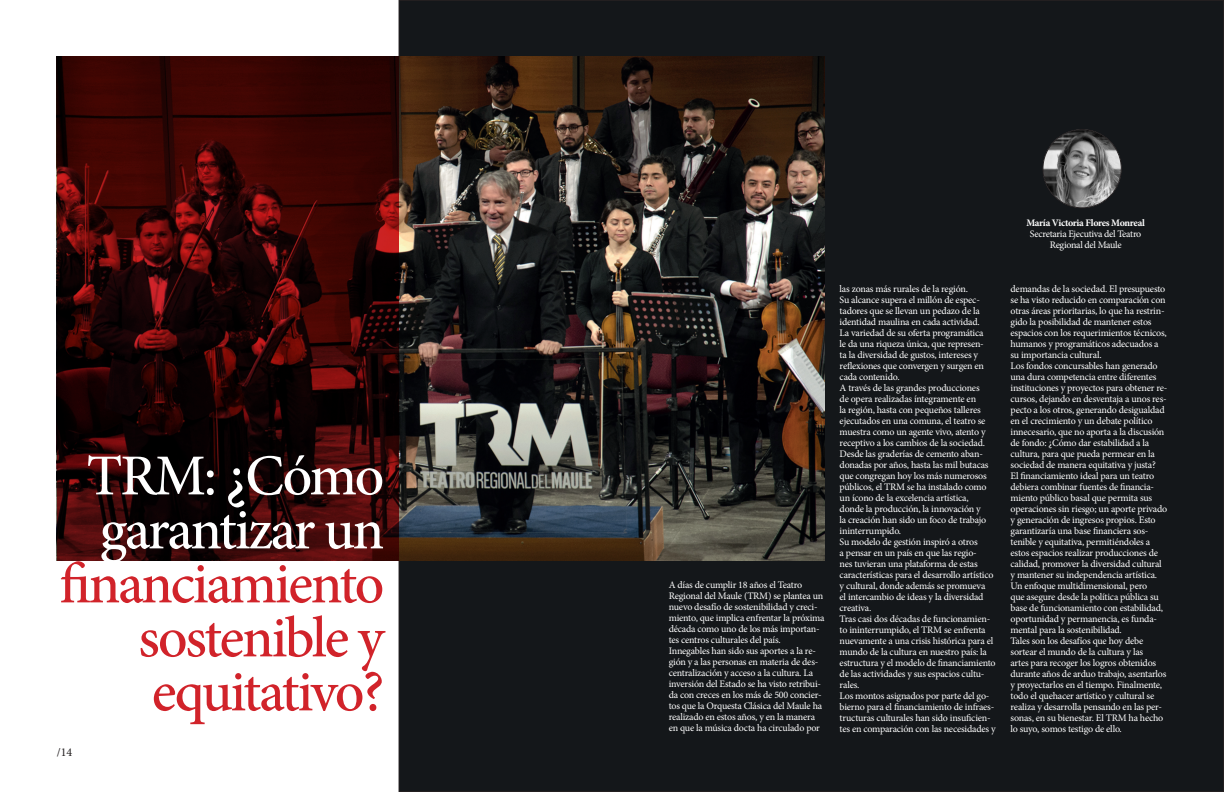
<style>
.page{position:relative;width:1224px;height:792px;background:#fff}
.page>*{position:absolute;margin:0;border:0;box-sizing:border-box;transform-origin:0 0}
.t1{font:500 58px/54px "Minion Pro";letter-spacing:-.04em;color:#d1232a;text-align:justify}
.t2{font:500 58px/54px "Minion Pro";letter-spacing:-.04em;color:#fff}
.t3{font:12px "Minion Pro";color:#231f20}
.t4{font:10px/11px "Minion Pro";letter-spacing:-.02em;color:#fff}
.t5{font:700 10px "Minion Pro";letter-spacing:-.03em;color:#fff}
</style>
<div class="page">
<div style="left:399px;top:1px;width:825px;height:791px;background:#14171a"></div>
<img style="left:57px;top:56px;width:768px;height:505px">
<svg style="left:57px;top:57px;width:342px;height:504px;background:#2f0504"></svg>
<img style="left:1044px;top:129px;width:76px;height:79px">
<div style="left:1042px;top:129px;width:80px;height:79px;border:1px solid #231f20;border-radius:50%"></div>
<h1 class="t2" style="left:86px;top:449px;width:299px">TRM: ¿Cómo garantizar un</h1>
<h1 class="t1" style="left:138px;top:557px;width:248px;text-indent:-79px">financiamiento sostenible y equitativo?</h1>
<p class="t3" style="left:57px;top:744px;width:17px">/14</p>
<p class="t4" style="left:669px;top:580px;width:157px">A días de cumplir 18 años el Teatro Regional del Maule (TRM) se plantea un nuevo desafío de sostenibilidad y creci&shy;miento, que implica enfrentar la próxima década como uno de los más importan&shy;tes centros culturales del país.<br>Innegables han sido sus aportes a la re&shy;gión y a las personas en materia de des&shy;centralización y acceso a la cultura. La inversión del Estado se ha visto retribui&shy;da con creces en los más de 500 concier&shy;tos que la Orquesta Clásica del Maule ha realizado en estos años, y en la manera en que la música docta ha circulado por</p>
<p class="t5" style="left:1026px;top:215px;width:120px">María Victoria Flores Monreal</p>
<p class="t4" style="left:1030px;top:228px;width:113px;text-align:center">Secretaria Ejecutiva del Teatro<br>Regional del Maule</p>
<p class="t4" style="left:840px;top:283px;width:158px">las zonas más rurales de la región.<br>Su alcance supera el millón de espec&shy;tadores que se llevan un pedazo de la identidad maulina en cada actividad.<br>La variedad de su oferta programática<br>le da una riqueza única, que represen-<br>ta la diversidad de gustos, intereses y reflexiones que convergen y surgen en cada contenido.<br>A través de las grandes producciones<br>de opera realizadas íntegramente en<br>la región, hasta con pequeños talleres ejecutados en una comuna, el teatro se muestra como un agente vivo, atento y receptivo a los cambios de la sociedad.<br>Desde las graderías de cemento aban&shy;donadas por años, hasta las mil butacas que congregan hoy los más numerosos públicos, el TRM se ha instalado como un ícono de la excelencia artística,<br>donde la producción, la innovación y<br>la creación han sido un foco de trabajo ininterrumpido.<br>Su modelo de gestión inspiró a otros<br>a pensar en un país en que las regio-<br>nes tuvieran una plataforma de estas características para el desarrollo artístico y cultural, donde además se promueva<br>el intercambio de ideas y la diversidad creativa.<br>Tras casi dos décadas de funcionamien&shy;to ininterrumpido, el TRM se enfrenta nuevamente a una crisis histórica para el mundo de la cultura en nuestro país: la estructura y el modelo de financiamiento de las actividades y sus espacios cultu&shy;rales.<br>Los montos asignados por parte del go&shy;bierno para el financiamiento de infraes&shy;tructuras culturales han sido insuficien&shy;tes en comparación con las necesidades y</p>
<p class="t4" style="left:1011px;top:283px;width:158px">demandas de la sociedad. El presupuesto se ha visto reducido en comparación con otras áreas prioritarias, lo que ha restrin&shy;gido la posibilidad de mantener estos espacios con los requerimientos técnicos, humanos y programáticos adecuados a su importancia cultural.<br>Los fondos concursables han generado una dura competencia entre diferentes instituciones y proyectos para obtener re&shy;cursos, dejando en desventaja a unos res&shy;pecto a los otros, generando desigualdad en el crecimiento y un debate político innecesario, que no aporta a la discusión de fondo: ¿Cómo dar estabilidad a la cultura, para que pueda permear en la sociedad de manera equitativa y justa?<br>El financiamiento ideal para un teatro debiera combinar fuentes de financia&shy;miento público basal que permita sus operaciones sin riesgo; un aporte privado y generación de ingresos propios. Esto garantizaría una base financiera sos&shy;tenible y equitativa, permitiéndoles a estos espacios realizar producciones de calidad, promover la diversidad cultural y mantener su independencia artística.<br>Un enfoque multidimensional, pero<br>que asegure desde la política pública su base de funcionamiento con estabilidad, oportunidad y permanencia, es funda&shy;mental para la sostenibilidad.<br>Tales son los desafíos que hoy debe sortear el mundo de la cultura y las<br>artes para recoger los logros obtenidos durante años de arduo trabajo, asentarlos y proyectarlos en el tiempo. Finalmente, todo el quehacer artístico y cultural se realiza y desarrolla pensando en las per&shy;sonas, en su bienestar. El TRM ha hecho lo suyo, somos testigo de ello.</p>
</div>
